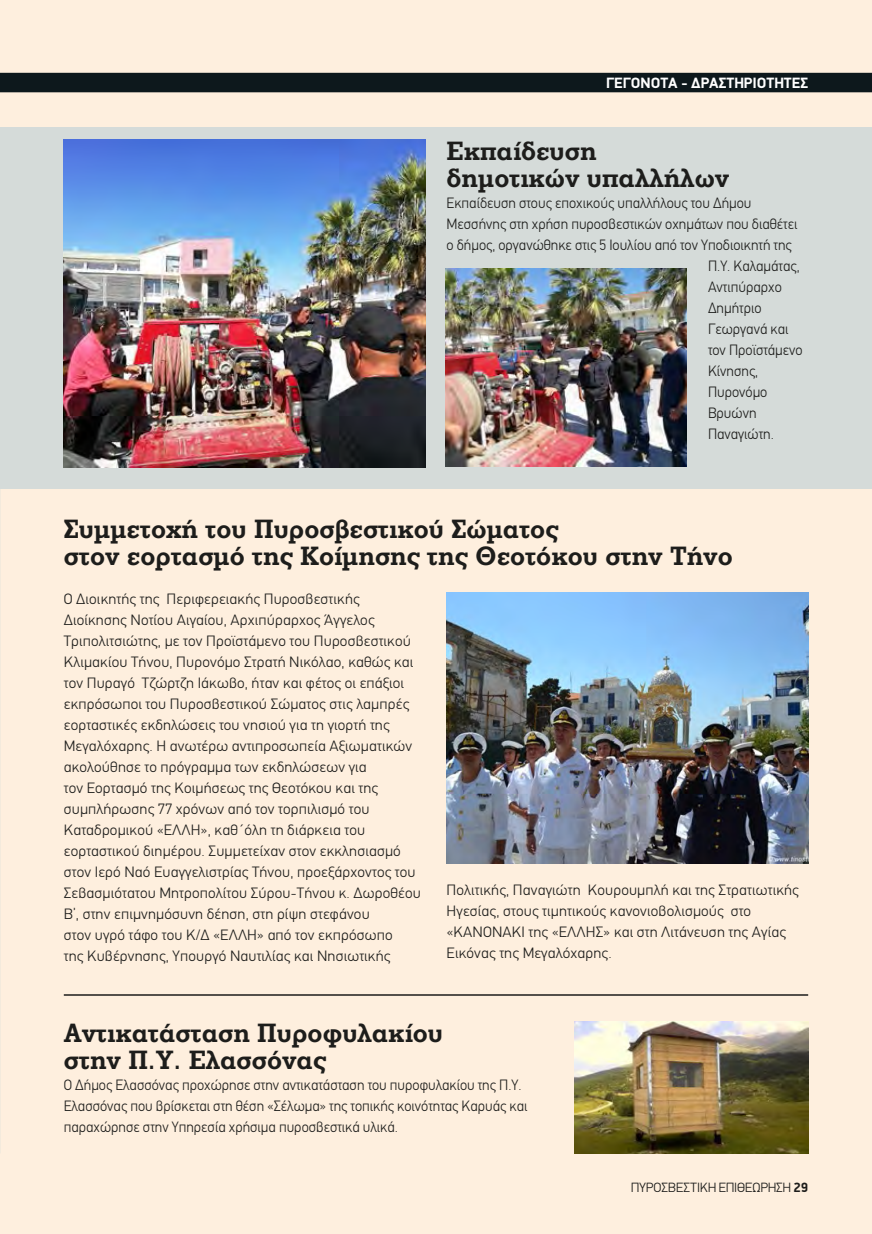
<style>
.page{position:relative;width:872px;height:1234px;background:#fff}
.page>*{position:absolute;margin:0;border:0;box-sizing:border-box;transform-origin:0 0}
.t1{font:700 27px/27px "PF Litho Text";color:#1d1d1b}
.t2{font:300 15px/21px "PF Din Text";letter-spacing:.01em;color:#1d1d1b}
.t3{font:700 15px "PF Din Display";color:#fff}
.t4{font:300 13.5px "PF Din Display";color:#1d1d1b}
.s1{font-weight:700}
</style>
<div class="page">
<div style="left:0;top:0;width:872px;height:1233px;background:#feefde"></div>
<div style="left:0;top:73px;width:872px;height:19px;background:#0d181c"></div>
<div style="left:0;top:128px;width:872px;height:361px;background:#d5dbd9"></div>
<img style="left:64px;top:139px;width:361px;height:328px">
<img style="left:574px;top:1021px;width:234px;height:131px">
<img style="left:446px;top:592px;width:362px;height:271px">
<img style="left:446px;top:269px;width:240px;height:197px">
<hr style="left:64px;top:994px;width:744px;height:1px;background:#1d1d1b">
<p class="t3" style="left:606px;top:74px;width:203px">ΓEΓONOTA - ΔPAΣTHPIOTHTEΣ</p>
<h1 class="t1" style="left:446px;top:136px;width:284px">Εκπαίδευση δημοτικών υπαλλήλων</h1>
<p class="t2" style="left:446px;top:192px;width:306px">Εκπαίδευση στους εποχικούς υπαλλήλους του Δήμου</p>
<p class="t2" style="left:446px;top:213px;width:352px">Μεσσήνης στη χρήση πυροσβεστικών οχημάτων που διαθέτει</p>
<p class="t2" style="left:446px;top:234px;width:347px">ο δήμος, οργανώθηκε στις 5 Ιουλίου από τον Υποδιοικητή της</p>
<p class="t2" style="left:708px;top:255px;width:93px">Π.Υ. Καλαμάτας,</p>
<p class="t2" style="left:708px;top:276px;width:75px">Αντιπύραρχο</p>
<p class="t2" style="left:708px;top:297px;width:55px">Δημήτριο</p>
<p class="t2" style="left:708px;top:318px;width:82px">Γεωργανά και</p>
<p class="t2" style="left:708px;top:339px;width:96px">τον Προϊστάμενο</p>
<p class="t2" style="left:708px;top:360px;width:52px">Κίνησης,</p>
<p class="t2" style="left:708px;top:381px;width:61px">Πυρονόμο</p>
<p class="t2" style="left:708px;top:402px;width:50px">Βρυώνη</p>
<p class="t2" style="left:708px;top:423px;width:67px">Παναγιώτη.</p>
<h1 class="t1" style="left:64px;top:515px;width:670px">Συμμετοχή του Πυροσβεστικού Σώματος<br>στον εορτασμό της Κοίμησης της Θεοτόκου στην Τήνο</h1>
<p class="t2" style="left:64px;top:588px;width:358px">Ο Διοικητής της Περιφερειακής Πυροσβεστικής Διοίκησης Νοτίου Αιγαίου, Αρχιπύραρχος Άγγελος Τριπολιτσιώτης, με τον Προϊστάμενο του Πυροσβεστικού Κλιμακίου Τήνου, Πυρονόμο Στρατή Νικόλαο, καθώς και τον Πυραγό Τζώρτζη Ιάκωβο, ήταν και φέτος οι επάξιοι εκπρόσωποι του Πυροσβεστικού Σώματος στις λαμπρές εορταστικές εκδηλώσεις του νησιού για τη γιορτή της Μεγαλόχαρης. Η ανωτέρω αντιπροσωπεία Αξιωματικών ακολούθησε το πρόγραμμα των εκδηλώσεων για<br>τον Εορτασμό της Κοιμήσεως της Θεοτόκου και της συμπλήρωσης 77 χρόνων από τον τορπιλισμό του Καταδρομικού «ΕΛΛΗ», καθ΄όλη τη διάρκεια του εορταστικού διημέρου. Συμμετείχαν στον εκκλησιασμό στον Ιερό Ναό Ευαγγελιστρίας Τήνου, προεξάρχοντος του Σεβασμιότατου Μητροπολίτου Σύρου-Τήνου κ. Δωροθέου Β’, στην επιμνημόσυνη δέηση, στη ρίψη στεφάνου<br>στον υγρό τάφο του Κ/Δ «ΕΛΛΗ» από τον εκπρόσωπο<br>της Κυβέρνησης, Υπουργό Ναυτιλίας και Νησιωτικής</p>
<p class="t2" style="left:446px;top:879px;width:354px">Πολιτικής, Παναγιώτη Κουρουμπλή και της Στρατιωτικής Ηγεσίας, στους τιμητικούς κανονιοβολισμούς στο «ΚΑΝΟΝΑΚΙ της «ΕΛΛΗΣ» και στη Λιτάνευση της Αγίας Εικόνας της Μεγαλόχαρης.</p>
<h1 class="t1" style="left:64px;top:1018px;width:381px">Αντικατάσταση Πυροφυλακίου στην Π.Υ. Ελασσόνας</h1>
<p class="t2" style="left:64px;top:1074px;width:465px">Ο Δήμος Ελασσόνας προχώρησε στην αντικατάσταση του πυροφυλακίου της Π.Υ.<br>Ελασσόνας που βρίσκεται στη θέση «Σέλωμα» της τοπικής κοινότητας Καρυάς και παραχώρησε στην Υπηρεσία χρήσιμα πυροσβεστικά υλικά.</p>
<p class="t4" style="left:631px;top:1178px;width:178px">ΠYPOΣBEΣTIKH EΠIΘEΩPHΣH <span class="s1">29</span></p>
</div>
